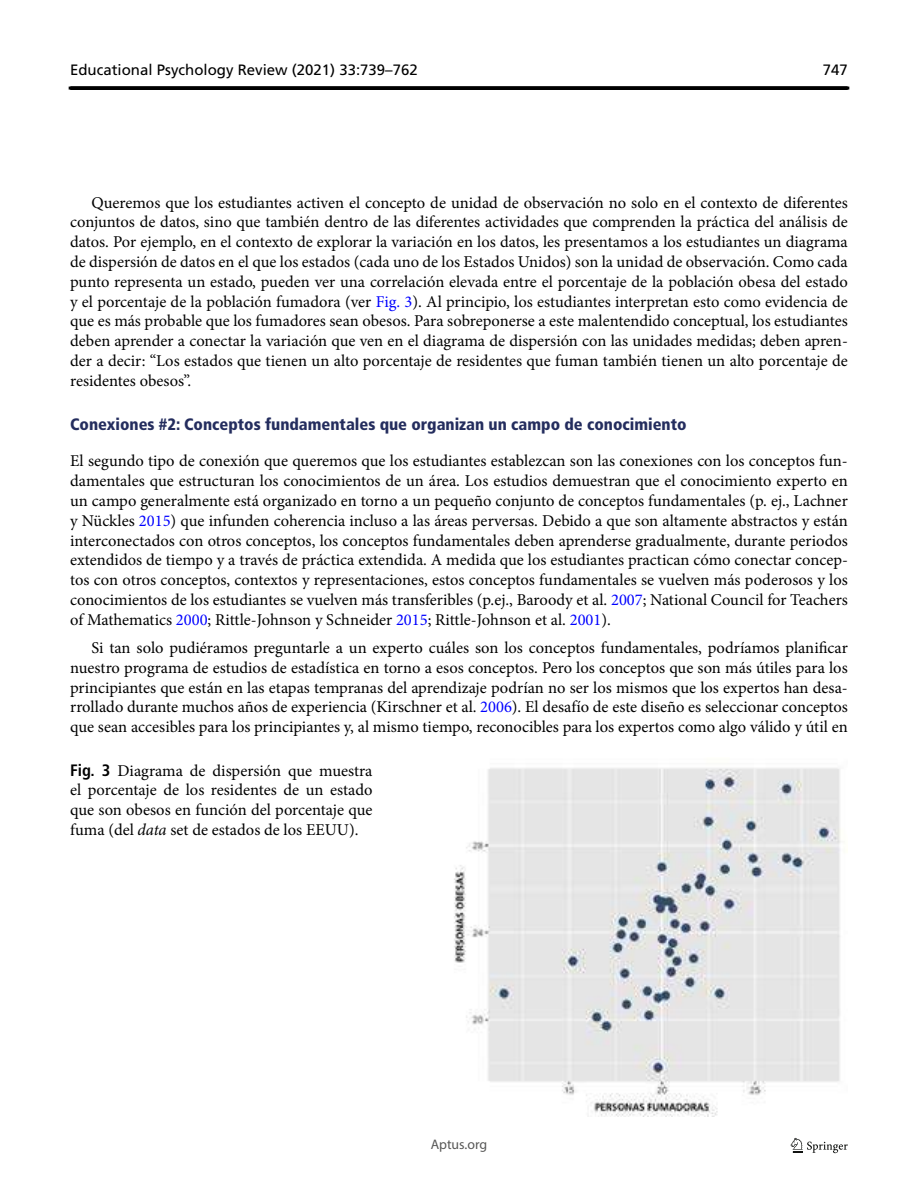
<style>
.page{position:relative;width:918px;height:1188px;background:#fff}
.page>*{position:absolute;margin:0;border:0;box-sizing:border-box;transform-origin:0 0}
.t1{font:16.5px/19.8px "Minion Pro";color:#000;text-align:justify}
.t2{font:900 condensed 16.5px "Frutiger LT Pro";color:#242d5e}
.t3{font:15px "Frutiger LT Pro";color:#000}
.t4{font:13.8px "Myriad Pro";color:#575756}
.s1{color:#00f}
.s2{font-family:"Frutiger LT Pro";font-weight:700;font-stretch:condensed}
.s3{font-style:italic}
</style>
<div class="page">
<hr style="left:70px;top:87px;width:778px;height:3px;background:#000">
<svg style="left:791px;top:1138px;width:57px;height:15px"></svg>
<img style="left:454px;top:768px;width:387px;height:349px">
<p class="t3" style="left:70px;top:61px;width:349px">Educational Psychology Review (2021) 33:739–762</p>
<p class="t3" style="left:823px;top:61px;width:27px">747</p>
<p class="t1" style="left:70px;top:192px;width:779px;text-indent:21px">Queremos que los estudiantes activen el concepto de unidad de observación no solo en el contexto de diferentes conjuntos de datos, sino que también dentro de las diferentes actividades que comprenden la práctica del análisis de datos. Por ejemplo, en el contexto de explorar la variación en los datos, les presentamos a los estudiantes un diagrama de dispersión de datos en el que los estados (cada uno de los Estados Unidos) son la unidad de observación. Como cada punto representa un estado, pueden ver una correlación elevada entre el porcentaje de la población obesa del estado y el porcentaje de la población fumadora (ver <span class="s1">Fig. 3</span>). Al principio, los estudiantes interpretan esto como evidencia de que es más probable que los fumadores sean obesos. Para sobreponerse a este malentendido conceptual, los estudiantes deben aprender a conectar la variación que ven en el diagrama de dispersión con las unidades medidas; deben apren&shy;der a decir: “Los estados que tienen un alto porcentaje de residentes que fuman también tienen un alto porcentaje de residentes obesos”.</p>
<p class="t2" style="left:70px;top:414px;width:618px">Conexiones #2: Conceptos fundamentales que organizan un campo de conocimiento</p>
<p class="t1" style="left:70px;top:451px;width:779px">El segundo tipo de conexión que queremos que los estudiantes establezcan son las conexiones con los conceptos fun&shy;damentales que estructuran los conocimientos de un área. Los estudios demuestran que el conocimiento experto en un campo generalmente está organizado en torno a un pequeño conjunto de conceptos fundamentales (p. ej., Lachner y Nückles <span class="s1">2015</span>) que infunden coherencia incluso a las áreas perversas. Debido a que son altamente abstractos y están interconectados con otros conceptos, los conceptos fundamentales deben aprenderse gradualmente, durante periodos extendidos de tiempo y a través de práctica extendida. A medida que los estudiantes practican cómo conectar concep&shy;tos con otros conceptos, contextos y representaciones, estos conceptos fundamentales se vuelven más poderosos y los conocimientos de los estudiantes se vuelven más transferibles (p.ej., Baroody et al. <span class="s1">2007</span>; National Council for Teachers of Mathematics <span class="s1">2000</span>; Rittle-Johnson y Schneider <span class="s1">2015</span>; Rittle-Johnson et al. <span class="s1">2001</span>).</p>
<p class="t1" style="left:70px;top:638px;width:779px;text-indent:21px">Si tan solo pudiéramos preguntarle a un experto cuáles son los conceptos fundamentales, podríamos planificar nuestro programa de estudios de estadística en torno a esos conceptos. Pero los conceptos que son más útiles para los principiantes que están en las etapas tempranas del aprendizaje podrían no ser los mismos que los expertos han desa&shy;rrollado durante muchos años de experiencia (Kirschner et al. <span class="s1">2006</span>). El desafío de este diseño es seleccionar conceptos que sean accesibles para los principiantes y, al mismo tiempo, reconocibles para los expertos como algo válido y útil en</p>
<p class="t1" style="left:70px;top:761px;width:304px"><span class="s2">Fig. 3</span> Diagrama de dispersión que muestra el porcentaje de los residentes de un estado que son obesos en función del porcentaje que fuma (del <span class="s3">data</span> set de estados de los EEUU).</p>
<p class="t4" style="left:431px;top:1136px;width:58px">Aptus.org</p>
</div>
